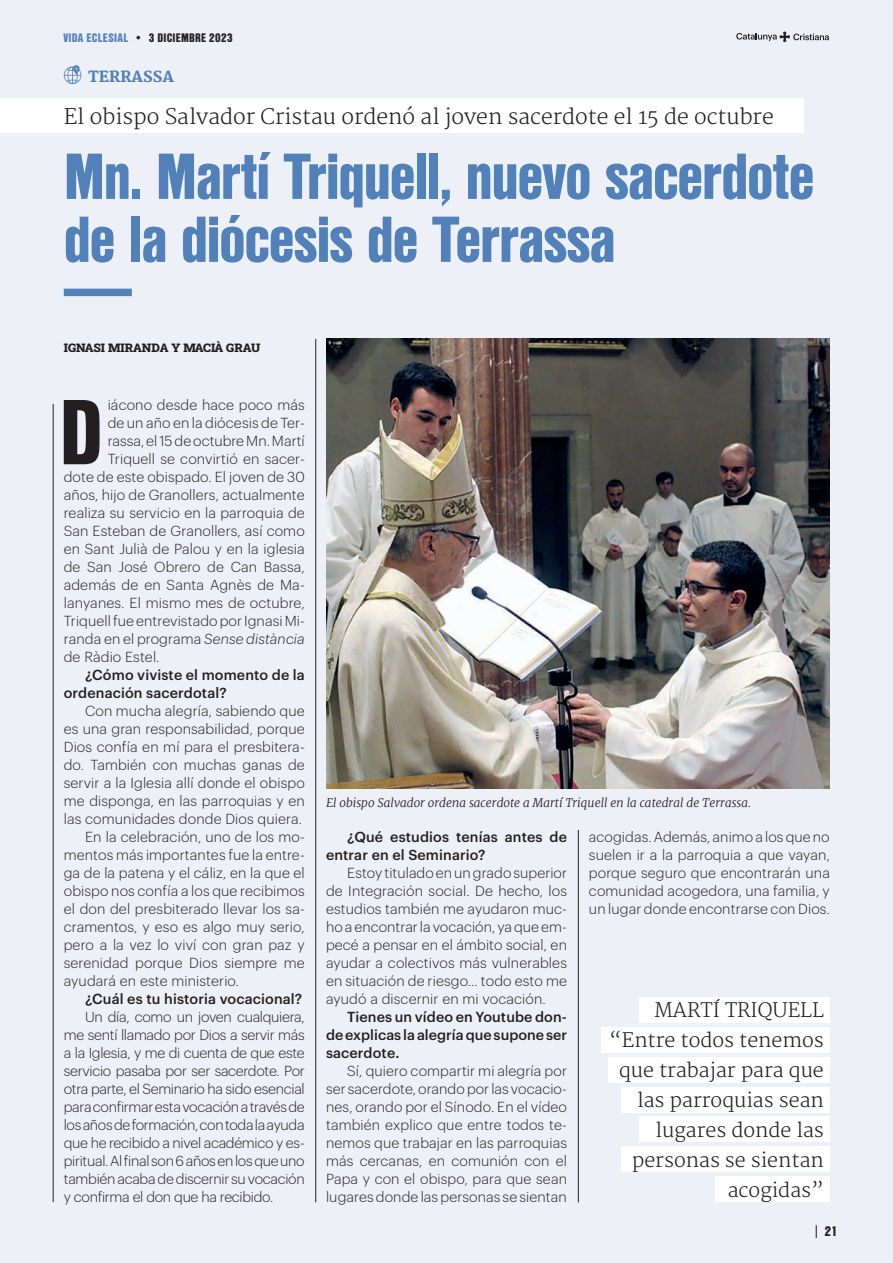
<style>
.page{position:relative;width:893px;height:1263px;background:#edf1f7}
.page>*{position:absolute;margin:0;border:0;box-sizing:border-box;transform-origin:0 0}
.t1{font:900 89.4px "Nimbus San Con LOT";color:#231f20}
.TITOLS_V_E__ARTICLES{font:900 63px/63px "Nimbus San Con LOT";letter-spacing:-.02em;color:#5181b8}
.SEGON_TITOL_V_E{font:300 21px "Merriweather";color:#231f20}
.t2{font:300 19.5px/30px "Merriweather";color:#231f20;text-align:right}
.t3{font:800 15px "Merriweather";color:#5181b8}
.t4{font:300 14.25px/18px "Graphik";letter-spacing:.01em;color:#231f20;text-align:justify}
.TEXTO_PPAL_CAT_V_E{font:500 14.25px/18px "Graphik";letter-spacing:.01em;color:#231f20}
.t5{font:900 13.5px "Nimbus San Con LOT";color:#231f20}
.PEU_FOTO{font:italic 300 12px "Merriweather";color:#231f20}
.t6{font:900 12px "Nimbus San Con LOT";letter-spacing:.02em;color:#231f20}
.NOM_REDACTORS{font:12px "Roboto Slab";color:#231f20}
.s1{color:#5181b8}
.s2{font-style:italic}
</style>
<div class="page">
<div style="left:716px;top:1176px;width:114px;height:25px;background:#fff"></div>
<div style="left:639px;top:997px;width:191px;height:26px;background:#fff"></div>
<div style="left:601px;top:1027px;width:229px;height:26px;background:#fff"></div>
<div style="left:608px;top:1057px;width:222px;height:25px;background:#fff"></div>
<div style="left:621px;top:1087px;width:209px;height:25px;background:#fff"></div>
<div style="left:639px;top:1116px;width:191px;height:26px;background:#fff"></div>
<div style="left:621px;top:1146px;width:209px;height:26px;background:#fff"></div>
<svg style="left:816px;top:1225px;width:1px;height:13px"></svg>
<svg style="left:736px;top:31px;width:93px;height:11px"></svg>
<div style="left:64px;top:289px;width:68px;height:7px;background:#5181b8"></div>
<hr style="left:315px;top:339px;width:1px;height:863px;background:#231f20">
<hr style="left:578px;top:830px;width:1px;height:372px;background:#231f20">
<div style="left:0;top:99px;width:804px;height:34px;background:#fff"></div>
<hr style="left:53px;top:404px;width:1px;height:798px;background:#231f20">
<svg style="left:64px;top:65px;width:17px;height:19px"></svg>
<img style="left:326px;top:339px;width:503px;height:450px">
<p class="t6" style="left:63px;top:28px;width:171px"><span class="s1">VIDA ECLESIAL</span> • 3 DICIEMBRE 2023</p>
<p class="t3" style="left:88px;top:68px;width:88px">TERRASSA</p>
<p class="SEGON_TITOL_V_E" style="left:64px;top:104px;width:711px">El obispo Salvador Cristau ordenó al joven sacerdote el 15 de octubre</p>
<p class="TITOLS_V_E__ARTICLES" style="left:64px;top:142px;width:752px">Mn. Martí Triquell, nuevo sacerdote de la diócesis de Terrassa</p>
<p class="NOM_REDACTORS" style="left:64px;top:339px;width:198px">IGNASI MIRANDA Y MACIÀ GRAU</p>
<p class="t1" style="left:59px;top:365px;width:45px">D</p>
<p class="t4" style="left:108px;top:395px;width:199px">iácono desde hace poco más</p>
<p class="t4" style="left:108px;top:413px;width:199px">de un año en la diócesis de Ter-</p>
<p class="t4" style="left:108px;top:431px;width:199px">rassa, el 15 de octubre Mn. Martí</p>
<p class="t4" style="left:108px;top:449px;width:199px">Triquell se convirtió en sacer-</p>
<p class="t4" style="left:64px;top:467px;width:242px">dote de este obispado. El joven de 30</p>
<p class="t4" style="left:64px;top:485px;width:242px">años, hijo de Granollers, actualmente</p>
<p class="t4" style="left:64px;top:503px;width:242px">realiza su servicio en la parroquia de</p>
<p class="t4" style="left:64px;top:521px;width:242px">San Esteban de Granollers, así como</p>
<p class="t4" style="left:64px;top:539px;width:242px">en Sant Julià de Palou y en la iglesia</p>
<p class="t4" style="left:64px;top:557px;width:242px">de San José Obrero de Can Bassa,</p>
<p class="t4" style="left:64px;top:575px;width:242px">además de en Santa Agnès de Ma-</p>
<p class="t4" style="left:64px;top:593px;width:242px">lanyanes. El mismo mes de octubre,</p>
<p class="t4" style="left:64px;top:611px;width:242px">Triquell fue entrevistado por Ignasi Mi-</p>
<p class="t4" style="left:64px;top:629px;width:242px">randa en el programa <span class="s2">Sense distància</span></p>
<p class="t4" style="left:64px;top:647px;width:97px">de Ràdio Estel.</p>
<p class="TEXTO_PPAL_CAT_V_E" style="left:64px;top:665px;width:242px;text-indent:21px">¿Cómo viviste el momento de la ordenación sacerdotal?</p>
<p class="t4" style="left:64px;top:701px;width:242px;text-indent:21px">Con mucha alegría, sabiendo que es una gran responsabilidad, porque Dios confía en mí para el presbitera&shy;do. También con muchas ganas de servir a la Iglesia allí donde el obispo me disponga, en las parroquias y en las comunidades donde Dios quiera.</p>
<p class="t4" style="left:64px;top:827px;width:242px;text-indent:21px">En la celebración, uno de los mo&shy;mentos más importantes fue la entre&shy;ga de la patena y el cáliz, en la que el obispo nos confía a los que recibimos el don del presbiterado llevar los sa&shy;cramentos, y eso es algo muy serio, pero a la vez lo viví con gran paz y serenidad porque Dios siempre me ayudará en este ministerio.</p>
<p class="TEXTO_PPAL_CAT_V_E" style="left:85px;top:989px;width:219px">¿Cuál es tu historia vocacional?</p>
<p class="t4" style="left:64px;top:1007px;width:242px;text-indent:21px">Un día, como un joven cualquiera, me sentí llamado por Dios a servir más a la Iglesia, y me di cuenta de que este servicio pasaba por ser sacerdote. Por otra parte, el Seminario ha sido esencial para confirmar esta vocación a través de los años de formación, con toda la ayuda que he recibido a nivel académico y es&shy;piritual. Al final son 6 años en los que uno también acaba de discernir su vocación y confirma el don que ha recibido.</p>
<p class="PEU_FOTO" style="left:326px;top:795px;width:427px">El obispo Salvador ordena sacerdote a Martí Triquell en la catedral de Terrassa.</p>
<p class="TEXTO_PPAL_CAT_V_E" style="left:326px;top:826px;width:242px;text-indent:21px">¿Qué estudios tenías antes de entrar en el Seminario?</p>
<p class="t4" style="left:326px;top:862px;width:243px;text-indent:21px">Estoy titulado en un grado superior de Integración social. De hecho, los estudios también me ayudaron muc&shy;ho a encontrar la vocación, ya que em&shy;pecé a pensar en el ámbito social, en ayudar a colectivos más vulnerables en situación de riesgo… todo esto me ayudó a discernir en mi vocación.</p>
<p class="TEXTO_PPAL_CAT_V_E" style="left:326px;top:1006px;width:243px;text-align:justify;text-indent:21px">Tienes un vídeo en Youtube don&shy;de explicas la alegría que supone ser sacerdote.</p>
<p class="t4" style="left:326px;top:1060px;width:242px;text-indent:21px">Sí, quiero compartir mi alegría por ser sacerdote, orando por las vocacio&shy;nes, orando por el Sínodo. En el vídeo también explico que entre todos te&shy;nemos que trabajar en las parroquias más cercanas, en comunión con el Papa y con el obispo, para que sean lugares donde las personas se sientan</p>
<p class="t4" style="left:589px;top:826px;width:242px">acogidas. Además, animo a los que no suelen ir a la parroquia a que vayan, porque seguro que encontrarán una comunidad acogedora, una familia, y un lugar donde encontrarse con Dios.</p>
<p class="t2" style="left:654px;top:995px;width:171px">MARTÍ TRIQUELL</p>
<p class="t2" style="left:609px;top:1025px;width:216px">“Entre todos tenemos que trabajar para que las parroquias sean lugares donde las personas se sientan acogidas”</p>
<p class="t5" style="left:825px;top:1221px;width:14px">21</p>
</div>
